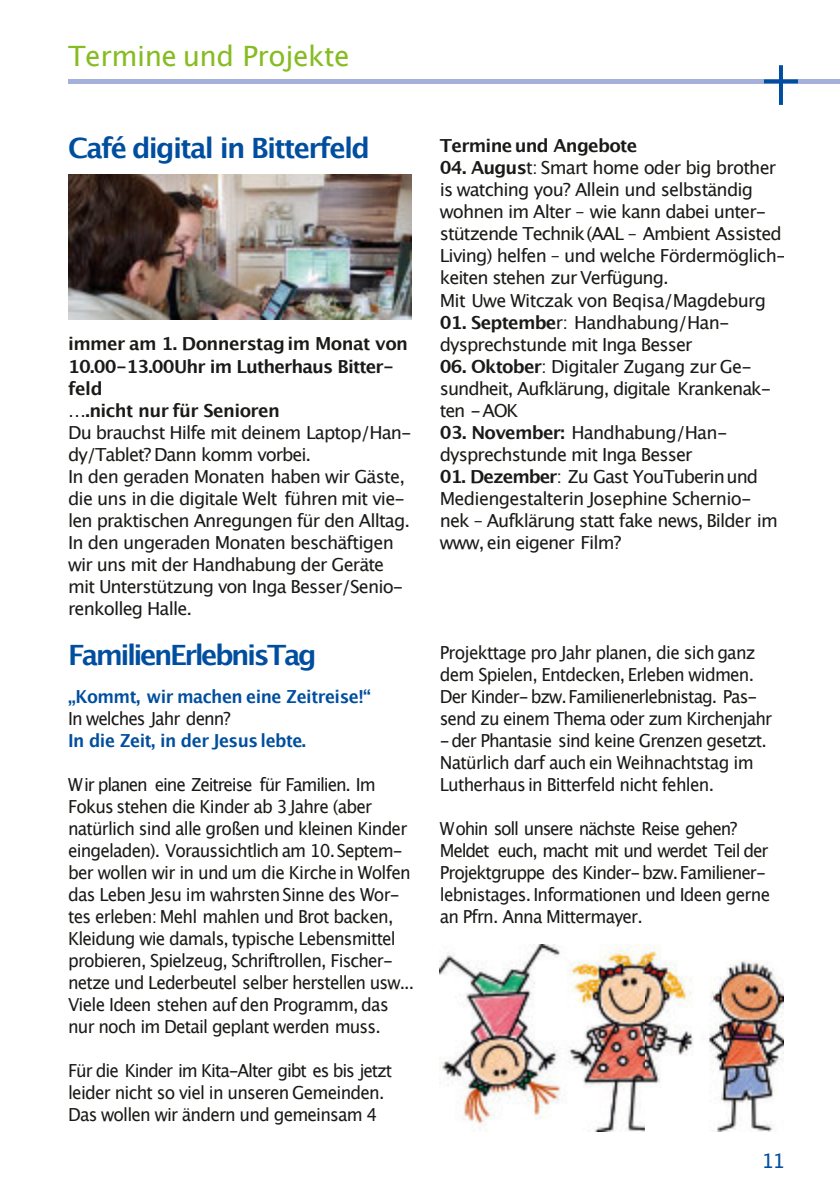
<style>
.page{position:relative;width:840px;height:1191px;background:#fff}
.page>*{position:absolute;margin:0;border:0;box-sizing:border-box;transform-origin:0 0}
.t1{font:700 28px "Lucida Grande";letter-spacing:-.06em;color:#004e9f}
.t2{font:700 28px "Lucida Grande";letter-spacing:-.09em;color:#004e9f}
.t3{font:28px "Lucida Grande";letter-spacing:-.02em;color:#86bc22}
.t4{font:20px "Lucida Grande";color:#004e9f}
.t5{font:18px/22px "Lucida Grande";letter-spacing:-.05em;color:#1a1a18;scale:.95 1}
.t6{font:18px/22px "Lucida Grande";letter-spacing:-.05em;color:#1a1a18}
.t7{font:700 18px/22px "Lucida Grande";letter-spacing:-.035em;color:#1a1a18}
.t8{font:700 18px "Lucida Grande";letter-spacing:-.03em;color:#004e9f;scale:.95 1}
.s1{font-weight:700}
</style>
<div class="page">
<img style="left:68px;top:174px;width:343px;height:145px">
<img style="left:439px;top:944px;width:343px;height:187px">
<hr style="left:68px;top:79px;width:771px;height:4px;background:#a5b0db">
<svg style="left:778px;top:65px;width:4px;height:40px"></svg>
<svg style="left:764px;top:79px;width:33px;height:4px"></svg>
<h1 class="t3" style="left:68px;top:44px;width:283px">Termine und Projekte</h1>
<h1 class="t1" style="left:68px;top:136px;width:303px">Café digital in Bitterfeld</h1>
<p class="t7" style="left:68px;top:334px;width:341px">immer am 1. Donnerstag im Monat von<br>10.00-13.00Uhr im Lutherhaus Bitter&shy;feld<br>….nicht nur für Senioren</p>
<p class="t6" style="left:68px;top:422px;width:345px">Du brauchst Hilfe mit deinem Laptop/Han&shy;dy/Tablet? Dann komm vorbei.<br>In den geraden Monaten haben wir Gäste, die uns in die digitale Welt führen mit vie&shy;len praktischen Anregungen für den Alltag.<br>In den ungeraden Monaten beschäftigen wir uns mit der Handhabung der Geräte mit Unterstützung von Inga Besser/Senio&shy;renkolleg Halle.</p>
<h1 class="t2" style="left:68px;top:642px;width:250px">FamilienErlebnisTag</h1>
<p class="t8" style="left:68px;top:688px;width:320px">„Kommt, wir machen eine Zeitreise!“</p>
<p class="t5" style="left:68px;top:708px;width:173px">In welches Jahr denn?</p>
<p class="t8" style="left:68px;top:732px;width:252px">In die Zeit, in der Jesus lebte.</p>
<p class="t5" style="left:68px;top:774px;width:365px">Wir planen eine Zeitreise für Familien. Im Fokus stehen die Kinder ab 3 Jahre (aber natürlich sind alle großen und kleinen Kinder eingeladen). Voraussichtlich am 10.Septem&shy;ber wollen wir in und um die Kirche in Wolfen das Leben Jesu im wahrsten Sinne des Wor&shy;tes erleben: Mehl mahlen und Brot backen, Kleidung wie damals, typische Lebensmittel probieren, Spielzeug, Schriftrollen, Fischer&shy;netze und Lederbeutel selber herstellen usw...<br>Viele Ideen stehen auf den Programm, das nur noch im Detail geplant werden muss.</p>
<p class="t5" style="left:68px;top:1060px;width:342px">Für die Kinder im Kita-Alter gibt es bis jetzt leider nicht so viel in unseren Gemeinden.<br>Das wollen wir ändern und gemeinsam 4</p>
<p class="t7" style="left:439px;top:136px;width:199px">Termine und Angebote</p>
<p class="t6" style="left:439px;top:158px;width:348px"><span class="s1">04. Augus</span>t: Smart home oder big brother is watching you? Allein und selbständig wohnen im Alter – wie kann dabei unter&shy;stützende Technik(AAL – Ambient Assisted Living) helfen – und welche Fördermöglich&shy;keiten stehen zur Verfügung.<br>Mit Uwe Witczak von Beqisa/Magdeburg</p>
<p class="t6" style="left:439px;top:312px;width:291px"><span class="s1">01. Septembe</span>r: Handhabung/Han&shy;dysprechstunde mit Inga Besser</p>
<p class="t6" style="left:439px;top:356px;width:333px"><span class="s1">06. Oktober</span>: Digitaler Zugang zur Ge&shy;sundheit, Aufklärung, digitale Krankenak&shy;ten - AOK</p>
<p class="t6" style="left:439px;top:422px;width:289px"><span class="s1">03. November:</span> Handhabung/Han&shy;dysprechstunde mit Inga Besser</p>
<p class="t6" style="left:439px;top:466px;width:339px"><span class="s1">01. Dezember</span>: Zu Gast YouTuberinund Mediengestalterin Josephine Schernio&shy;nek – Aufklärung statt fake news, Bilder im www, ein eigener Film?</p>
<p class="t5" style="left:439px;top:642px;width:351px">Projekttage pro Jahr planen, die sich ganz dem Spielen, Entdecken, Erleben widmen.<br>Der Kinder- bzw.Familienerlebnistag. Pas&shy;send zu einem Thema oder zum Kirchenjahr -der Phantasie sind keine Grenzen gesetzt.<br>Natürlich darf auch ein Weihnachtstag im Lutherhaus in Bitterfeld nicht fehlen.</p>
<p class="t5" style="left:439px;top:818px;width:349px">Wohin soll unsere nächste Reise gehen?<br>Meldet euch, macht mit und werdet Teil der Projektgruppe des Kinder- bzw.Familiener&shy;lebnistages. Informationen und Ideen gerne an Pfrn. Anna Mittermayer.</p>
<p class="t4" style="left:761px;top:1152px;width:25px">11</p>
</div>
